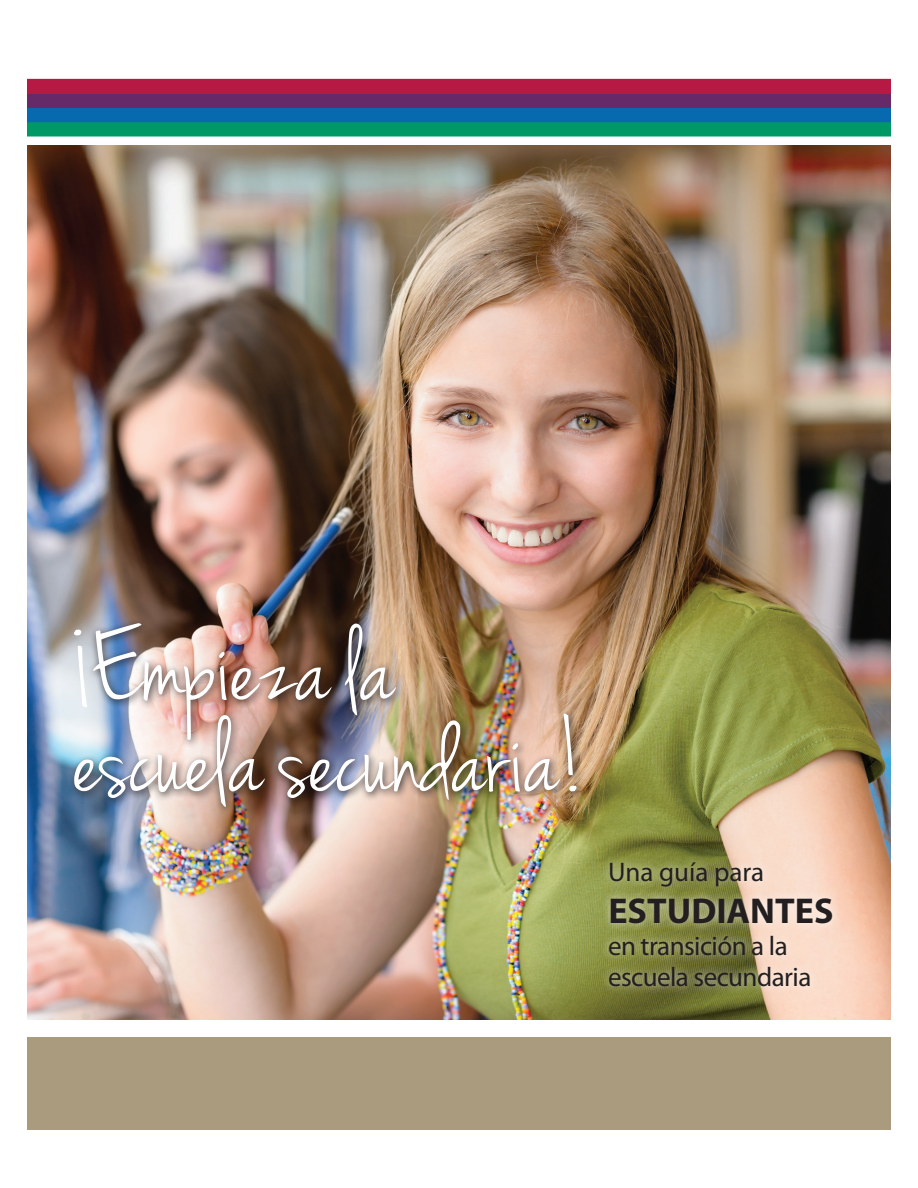
<style>
.page{position:relative;width:918px;height:1188px;background:#fff}
.page>*{position:absolute;margin:0;border:0;box-sizing:border-box;transform-origin:0 0}
.t1{font:109.5px/91.5px "Jenna Sue";color:#fff}
.t2{font:700 36px "Myriad Pro";color:#231f20}
.t3{font:27px "Myriad Pro";letter-spacing:-.02em;color:#231f20}
.t4{font:27px "Myriad Pro";color:#231f20}
</style>
<div class="page">
<div style="left:27px;top:122px;width:864px;height:14px;background:#009865"></div>
<div style="left:27px;top:107px;width:864px;height:15px;background:#076aaf"></div>
<div style="left:27px;top:93px;width:864px;height:15px;background:#662a69"></div>
<div style="left:27px;top:79px;width:864px;height:15px;background:#b51944"></div>
<div style="left:27px;top:1037px;width:864px;height:93px;background:#aa9a7e"></div>
<img style="left:27px;top:146px;width:864px;height:874px">
<div style="left:69px;top:618px;width:518px;height:199px;background:#231f20;opacity:.9"></div>
<div style="left:600px;top:853px;width:241px;height:142px;background:#fff;opacity:.75"></div>
<p class="t1" style="left:73px;top:628px;width:514px">Empieza la escuela secundaria!</p>
<p class="t1" style="left:92px;top:702px;width:29px;rotate:-180deg">!</p>
<p class="t4" style="left:608px;top:855px;width:158px">Una guía para</p>
<p class="t2" style="left:608px;top:887px;width:227px">ESTUDIANTES</p>
<p class="t3" style="left:608px;top:929px;width:181px">en transición a la</p>
<p class="t3" style="left:608px;top:960px;width:205px">escuela secundaria</p>
</div>
